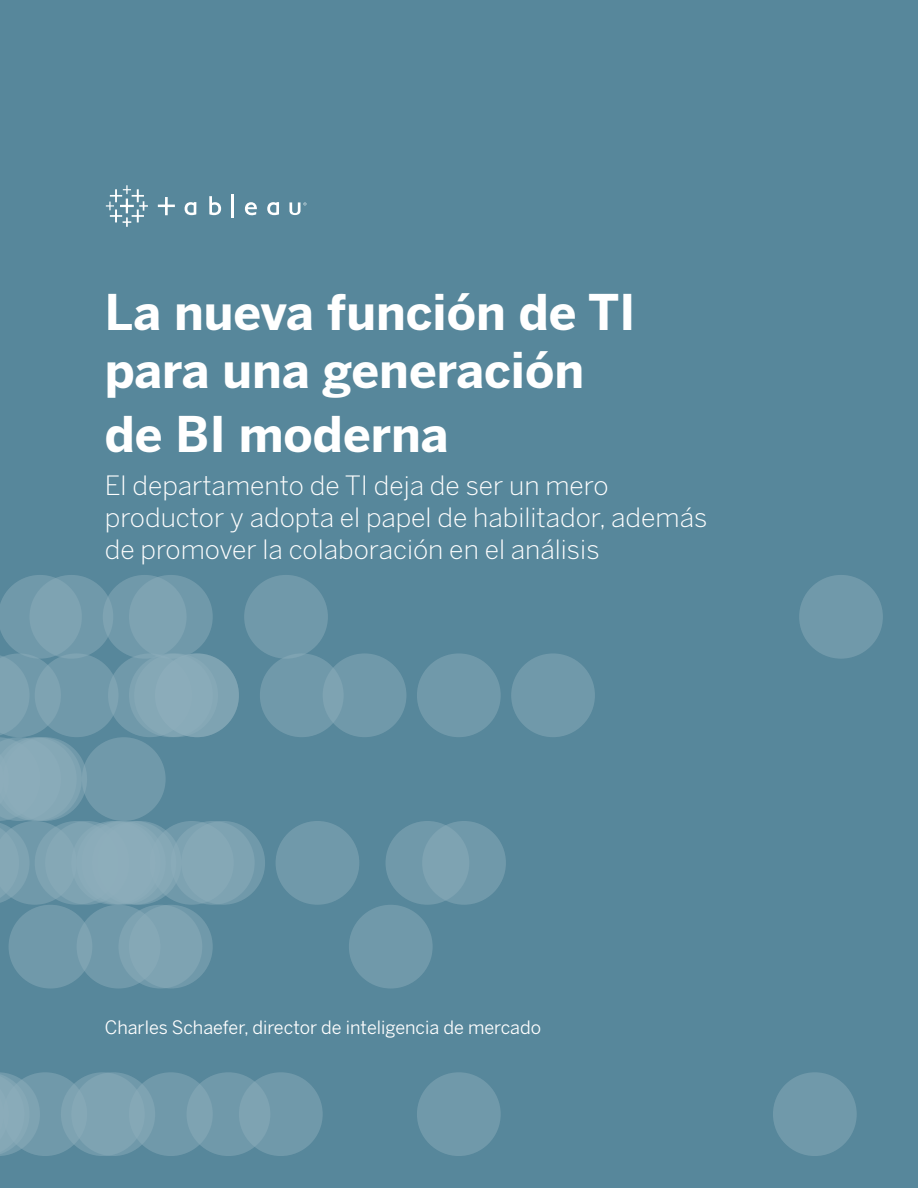
<style>
.page{position:relative;width:918px;height:1188px;background:#57879b}
.page>*{position:absolute;margin:0;border:0;box-sizing:border-box;transform-origin:0 0}
.COVER-title{font:700 48.15px/57.8px "Benton Sans";color:#fff}
.COVER-title-2{font:300 26.55px/32px "Benton Sans";color:#fff}
.COVER-author{font:18px "Benton Sans";color:#fff}
</style>
<div class="page">
<div style="left:417px;top:1072px;width:84px;height:84px;background:#7099aa;border-radius:50%"></div>
<div style="left:187px;top:1072px;width:83px;height:84px;background:#7099aa;border-radius:50%"></div>
<div style="left:773px;top:1072px;width:84px;height:84px;background:#7099aa;border-radius:50%"></div>
<div style="left:3px;top:1072px;width:84px;height:84px;background:#7099aa;border-radius:50%"></div>
<div style="left:71px;top:1072px;width:84px;height:84px;background:#7099aa;border-radius:50%"></div>
<div style="left:61px;top:1072px;width:84px;height:84px;background:#7ea3b2;border-radius:50%"></div>
<div style="left:129px;top:1072px;width:84px;height:84px;background:linear-gradient(to right,#7aa0b0,#759dad);border-radius:50%"></div>
<div style="left:239px;top:1072px;width:84px;height:84px;background:linear-gradient(to right,#7da2b1,#6b95a7);border-radius:50%"></div>
<svg style="left:0;top:1072px;width:40px;height:84px"></svg>
<div style="left:323px;top:653px;width:83px;height:84px;background:#7099aa;border-radius:50%"></div>
<div style="left:511px;top:653px;width:84px;height:84px;background:#7099aa;border-radius:50%"></div>
<div style="left:799px;top:575px;width:84px;height:84px;background:#7099aa;border-radius:50%"></div>
<div style="left:35px;top:653px;width:84px;height:84px;background:#7099aa;border-radius:50%"></div>
<div style="left:181px;top:821px;width:84px;height:84px;background:#7099aa;border-radius:50%"></div>
<div style="left:129px;top:575px;width:84px;height:84px;background:#7099aa;border-radius:50%"></div>
<div style="left:103px;top:575px;width:84px;height:84px;background:linear-gradient(to right,#6f98a9,#81a5b4);border-radius:50%"></div>
<div style="left:150px;top:821px;width:84px;height:84px;background:#7099aa;border-radius:50%"></div>
<div style="left:260px;top:653px;width:84px;height:84px;background:linear-gradient(to right,#6c96a8,#799faf);border-radius:50%"></div>
<div style="left:155px;top:653px;width:84px;height:84px;background:#7ea3b2;border-radius:50%"></div>
<div style="left:108px;top:653px;width:84px;height:84px;background:linear-gradient(to bottom,#749cac,#719aab);border-radius:50%"></div>
<div style="left:417px;top:653px;width:84px;height:84px;background:#7099aa;border-radius:50%"></div>
<div style="left:276px;top:821px;width:83px;height:84px;background:#7099aa;border-radius:50%"></div>
<div style="left:129px;top:653px;width:84px;height:84px;background:#7ea3b2;border-radius:50%"></div>
<div style="left:134px;top:653px;width:84px;height:84px;background:#89abb9;border-radius:50%"></div>
<div style="left:30px;top:575px;width:83px;height:84px;background:linear-gradient(to bottom,#7199aa,#739bac);border-radius:50%"></div>
<div style="left:82px;top:737px;width:84px;height:84px;background:#7099aa;border-radius:50%"></div>
<svg style="left:0;top:575px;width:82px;height:330px"></svg>
<div style="left:171px;top:821px;width:84px;height:84px;background:#85a8b6;border-radius:50%"></div>
<div style="left:77px;top:821px;width:83px;height:84px;background:#85a8b6;border-radius:50%"></div>
<div style="left:422px;top:821px;width:84px;height:84px;background:#7099aa;border-radius:50%"></div>
<div style="left:386px;top:821px;width:83px;height:84px;background:linear-gradient(to right,#6c96a8,#81a5b4);border-radius:50%"></div>
<div style="left:98px;top:821px;width:83px;height:84px;background:linear-gradient(to bottom,#88aab8,#86a9b7);border-radius:50%"></div>
<div style="left:45px;top:821px;width:84px;height:84px;background:#89abb9;border-radius:50%"></div>
<div style="left:244px;top:575px;width:84px;height:84px;background:#7099aa;border-radius:50%"></div>
<svg style="left:3px;top:737px;width:84px;height:84px;background:#86a8b6"></svg>
<div style="left:77px;top:905px;width:83px;height:84px;background:#7099aa;border-radius:50%"></div>
<div style="left:9px;top:905px;width:83px;height:84px;background:linear-gradient(to right,#6d97a8,#779eae);border-radius:50%"></div>
<div style="left:119px;top:905px;width:83px;height:84px;background:linear-gradient(to bottom,#7da2b2,#7ba1b0);border-radius:50%"></div>
<div style="left:349px;top:905px;width:84px;height:84px;background:#7099aa;border-radius:50%"></div>
<div style="left:129px;top:905px;width:84px;height:84px;background:linear-gradient(to right,#88aab8,#729aab);border-radius:50%"></div>
<svg style="left:106px;top:185px;width:42px;height:42px"></svg>
<svg style="left:209px;top:196px;width:12px;height:19px"></svg>
<hr style="left:231px;top:194px;width:3px;height:23px;background:#fff">
<svg style="left:245px;top:202px;width:12px;height:13px"></svg>
<svg style="left:185px;top:202px;width:11px;height:13px"></svg>
<svg style="left:267px;top:202px;width:12px;height:13px"></svg>
<svg style="left:158px;top:197px;width:17px;height:18px"></svg>
<svg style="left:289px;top:202px;width:17px;height:13px"></svg>
<p class="COVER-title" style="left:105px;top:284px;width:532px">La nueva función de TI para una generación</p>
<p class="COVER-title" style="left:105px;top:406px;width:345px">de BI moderna</p>
<p class="COVER-title-2" style="left:105px;top:469px;width:604px">El departamento de TI deja de ser un mero productor y adopta el papel de habilitador, además de promover la colaboración en el análisis</p>
<p class="COVER-author" style="left:105px;top:1016px;width:438px">Charles Schaefer, director de inteligencia de mercado</p>
</div>
